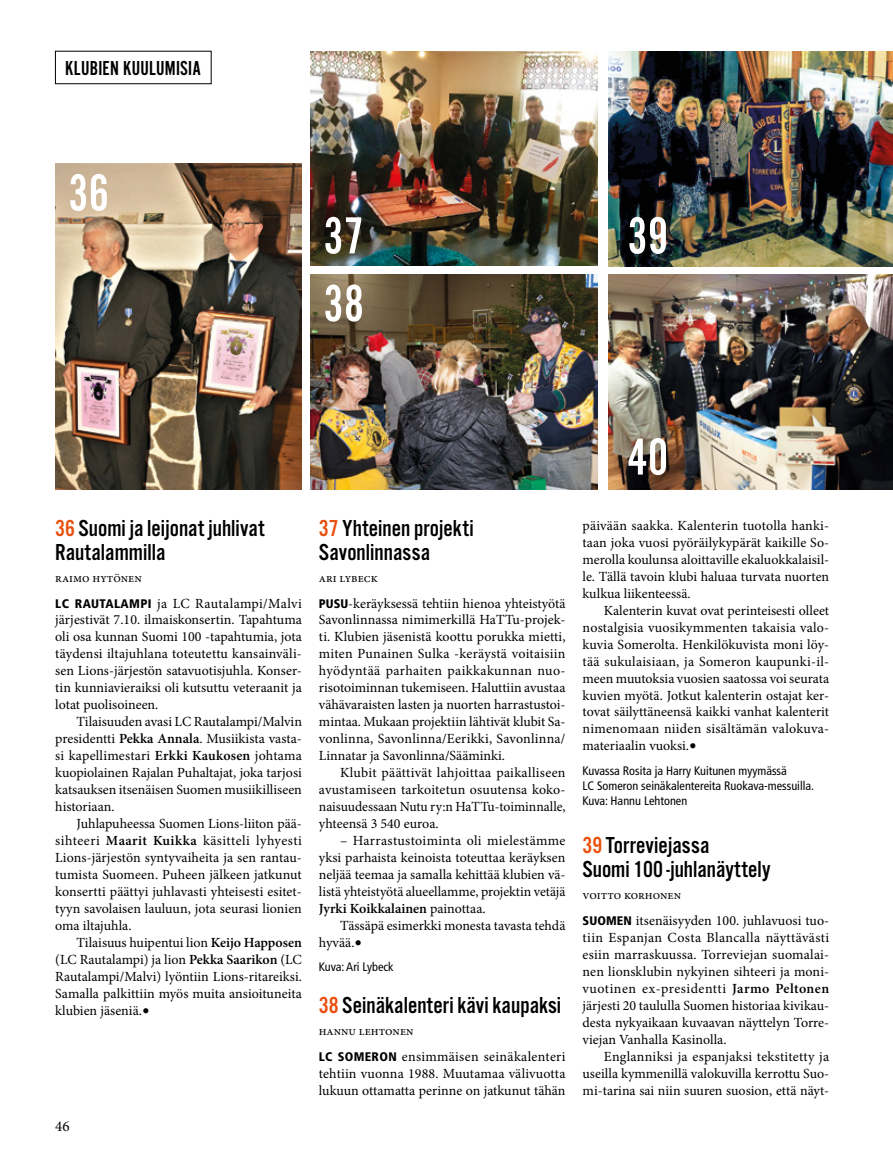
<style>
.page{position:relative;width:893px;height:1170px;background:#fff}
.page>*{position:absolute;margin:0;border:0;box-sizing:border-box;transform-origin:0 0}
.t1{font:54px/67.7px "Alternate Got No 2 D";color:#fff}
.t2{font:24px/24px "Alternate Got No 3 D";color:#000}
.t3{font:21px "Alternate Got No 2 D";letter-spacing:.01em;color:#000}
.t4{font:15px "Minion Pro";color:#000}
.t5{font:13.95px/17px "Minion Pro";letter-spacing:.005em;color:#000;text-align:justify}
.t6{font:12.75px "Minion Pro";color:#000}
.t7{font:condensed 12.3px/15.3px "Frutiger";color:#000}
.s1{color:#e9500e}
.s2{font-family:"Frutiger";font-weight:900;font-stretch:condensed;font-size:12.45px}
.s3{font-weight:600}
.s4{font-size:19.5px}
</style>
<div class="page">
<img style="left:310px;top:274px;width:287px;height:215px">
<img style="left:55px;top:164px;width:247px;height:325px">
<img style="left:310px;top:51px;width:287px;height:215px">
<img style="left:608px;top:274px;width:285px;height:215px">
<img style="left:608px;top:51px;width:285px;height:215px">
<h3 class="t3" style="left:65px;top:57px;width:137px">KLUBIEN KUULUMISIA</h3>
<h1 class="t1" style="left:68px;top:160px;width:43px">36</h1>
<h1 class="t1" style="left:323px;top:203px;width:43px">37<br>38</h1>
<h1 class="t1" style="left:627px;top:203px;width:43px">39</h1>
<h1 class="t1" style="left:627px;top:424px;width:43px">40</h1>
<h2 class="t2" style="left:55px;top:516px;width:211px"><span class="s1">36</span> Suomi ja leijonat juhlivat<br>Rautalammilla</h2>
<p class="t6" style="left:55px;top:569px;width:88px">raimo hytönen</p>
<p class="t5" style="left:55px;top:594px;width:248px"><span class="s2">LC RAUTALAMPI</span> ja LC Rautalampi/Malvi järjestivät 7.10. ilmaiskonsertin. Tapahtuma oli osa kunnan Suomi 100 -tapahtumia, jota täydensi iltajuhlana toteutettu kansainväli&shy;sen Lions-järjestön satavuotisjuhla. Konser&shy;tin kunniavieraiksi oli kutsuttu veteraanit ja lotat puolisoineen.</p>
<p class="t5" style="left:55px;top:713px;width:248px;text-indent:21px">Tilaisuuden avasi LC Rautalampi/Malvin presidentti <span class="s3">Pekka Annala</span>. Musiikista vasta&shy;si kapellimestari <span class="s3">Erkki Kaukosen</span> johtama kuopiolainen Rajalan Puhaltajat, joka tarjosi katsauksen itsenäisen Suomen musiikilliseen historiaan.</p>
<p class="t5" style="left:55px;top:815px;width:248px;text-indent:21px">Juhlapuheessa Suomen Lions-liiton pää&shy;sihteeri <span class="s3">Maarit Kuikka</span> käsitteli lyhyesti Lions-järjestön syntyvaiheita ja sen rantau&shy;tumista Suomeen. Puheen jälkeen jatkunut konsertti päättyi juhlavasti yhteisesti esitet&shy;tyyn savolaisen lauluun, jota seurasi lionien oma iltajuhla.</p>
<p class="t5" style="left:55px;top:933px;width:248px;text-indent:21px">Tilaisuus huipentui lion <span class="s3">Keijo Happosen </span>(LC Rautalampi) ja lion <span class="s3">Pekka Saarikon</span> (LC Rautalampi/Malvi) lyöntiin Lions-ritareiksi.<br>Samalla palkittiin myös muita ansioituneita klubien jäseniä.<span class="s4">•</span></p>
<p class="t4" style="left:55px;top:1115px;width:16px">46</p>
<h2 class="t2" style="left:319px;top:516px;width:156px"><span class="s1">37</span> Yhteinen projekti<br>Savonlinnassa</h2>
<p class="t6" style="left:319px;top:569px;width:60px">ari lybeck</p>
<p class="t5" style="left:319px;top:594px;width:248px"><span class="s2">PUSU</span>-keräyksessä tehtiin hienoa yhteistyötä Savonlinnassa nimimerkillä HaTTu-projek&shy;ti. Klubien jäsenistä koottu porukka mietti, miten Punainen Sulka -keräystä voitaisiin hyödyntää parhaiten paikkakunnan nuo&shy;risotoiminnan tukemiseen. Haluttiin avustaa vähävaraisten lasten ja nuorten harrastustoi&shy;mintaa. Mukaan projektiin lähtivät klubit Sa&shy;vonlinna, Savonlinna/Eerikki, Savonlinna/ Linnatar ja Savonlinna/Sääminki.</p>
<p class="t5" style="left:319px;top:764px;width:248px;text-indent:21px">Klubit päättivät lahjoittaa paikalliseen avustamiseen tarkoitetun osuutensa koko&shy;naisuudessaan Nutu ry:n HaTTu-toiminnalle, yhteensä 3 540 euroa.</p>
<p class="t5" style="left:319px;top:832px;width:248px;text-indent:21px">– Harrastustoiminta oli mielestämme yksi parhaista keinoista toteuttaa keräyksen neljää teemaa ja samalla kehittää klubien vä&shy;listä yhteistyötä alueellamme, projektin vetäjä <span class="s3">Jyrki Koikkalainen</span> painottaa.</p>
<p class="t5" style="left:319px;top:916px;width:248px;text-indent:21px">Tässäpä esimerkki monesta tavasta tehdä hyvää.<span class="s4">•</span></p>
<p class="t7" style="left:319px;top:959px;width:76px">Kuva: Ari Lybeck</p>
<h2 class="t2" style="left:319px;top:993px;width:244px"><span class="s1">38</span> Seinäkalenteri kävi kaupaksi</h2>
<p class="t6" style="left:319px;top:1022px;width:96px">hannu lehtonen</p>
<p class="t5" style="left:319px;top:1047px;width:248px"><span class="s2">LC SOMERON</span> ensimmäisen seinäkalenteri tehtiin vuonna 1988. Muutamaa välivuotta lukuun ottamatta perinne on jatkunut tähän</p>
<p class="t5" style="left:583px;top:517px;width:248px">päivään saakka. Kalenterin tuotolla hanki&shy;taan joka vuosi pyöräilykypärät kaikille So&shy;merolla koulunsa aloittaville ekaluokkalaisil&shy;le. Tällä tavoin klubi haluaa turvata nuorten kulkua liikenteessä.</p>
<p class="t5" style="left:583px;top:601px;width:248px;text-indent:21px">Kalenterin kuvat ovat perinteisesti olleet nostalgisia vuosikymmenten takaisia valo&shy;kuvia Somerolta. Henkilökuvista moni löy&shy;tää sukulaisiaan, ja Someron kaupunki-il&shy;meen muutoksia vuosien saatossa voi seurata kuvien myötä. Jotkut kalenterin ostajat ker&shy;tovat säilyttäneensä kaikki vanhat kalenterit nimenomaan niiden sisältämän valokuva&shy;materiaalin vuoksi.<span class="s4">•</span></p>
<p class="t7" style="left:583px;top:762px;width:233px">Kuvassa Rosita ja Harry Kuitunen myymässä<br>LC Someron seinäkalentereita Ruokava-messuilla.<br>Kuva: Hannu Lehtonen</p>
<h2 class="t2" style="left:583px;top:834px;width:190px"><span class="s1">39</span> Torreviejassa<br>Suomi 100 -juhlanäyttely</h2>
<p class="t6" style="left:583px;top:886px;width:100px">voitto korhonen</p>
<p class="t5" style="left:583px;top:912px;width:248px"><span class="s2">SUOMEN</span> itsenäisyyden 100. juhlavuosi tuo&shy;tiin Espanjan Costa Blancalla näyttävästi esiin marraskuussa. Torreviejan suomalai&shy;nen lionsklubin nykyinen sihteeri ja moni&shy;vuotinen ex-presidentti <span class="s3">Jarmo Peltonen </span>järjesti 20 taululla Suomen historiaa kivikau&shy;desta nykyaikaan kuvaavan näyttelyn Torre&shy;viejan Vanhalla Kasinolla.</p>
<p class="t5" style="left:583px;top:1047px;width:248px;text-indent:21px">Englanniksi ja espanjaksi tekstitetty ja useilla kymmenillä valokuvilla kerrottu Suo&shy;mi-tarina sai niin suuren suosion, että näyt-</p>
</div>
